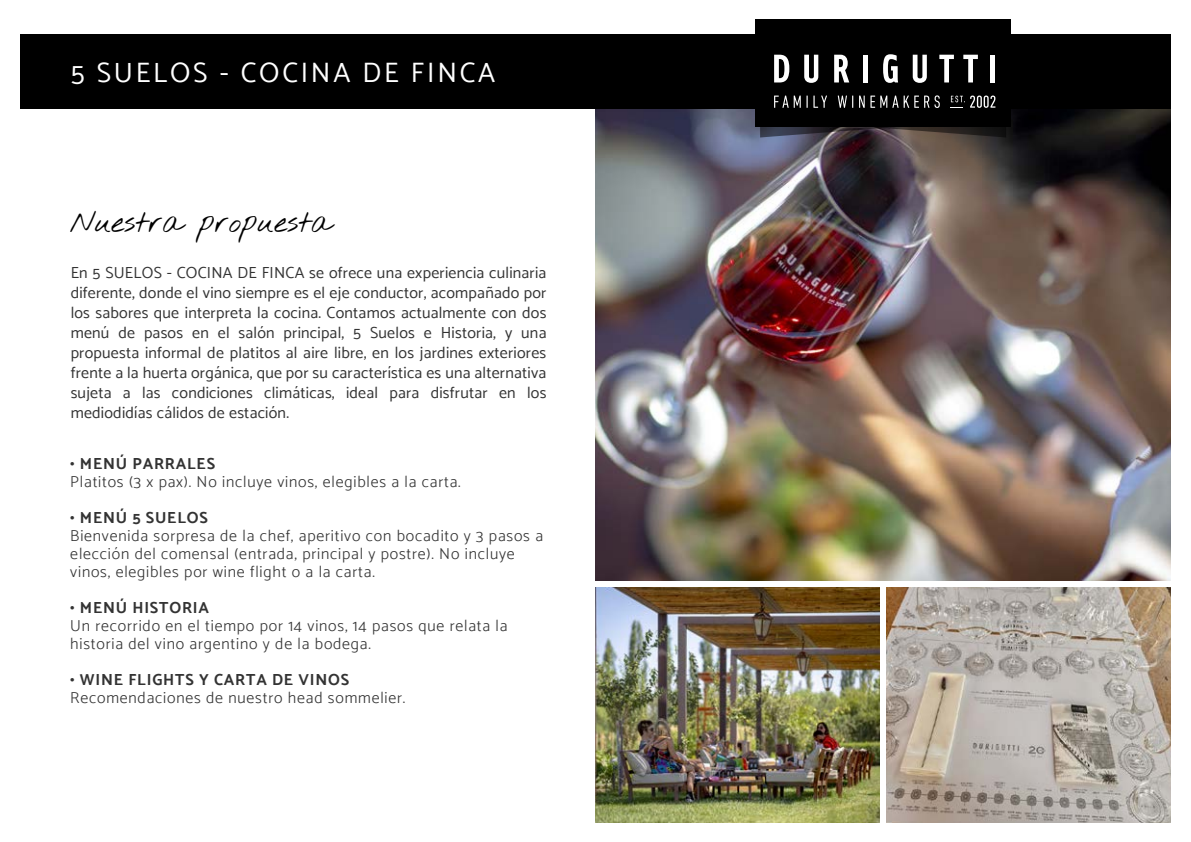
<style>
.page{position:relative;width:1191px;height:842px;background:#fff}
.page>*{position:absolute;margin:0;border:0;box-sizing:border-box;transform-origin:0 0}
.t1{font:28px "Catamaran";letter-spacing:.1em;color:#fff}
.t2{font:24px "Nothing You Could Do";color:#000}
.t3{font:16px/20px "Catamaran";letter-spacing:.015em;color:#333;text-align:justify}
.t4{font:300 16px/18px "Catamaran";letter-spacing:.05em;color:#333}
.t5{font:700 16px "Catamaran";letter-spacing:.05em;color:#333}
</style>
<div class="page">
<img style="left:595px;top:109px;width:575px;height:471px">
<div style="left:20px;top:34px;width:1151px;height:75px;background:#000"></div>
<svg style="left:760px;top:127px;width:246px;height:10px;background:#3d373b"></svg>
<div style="left:755px;top:20px;width:255px;height:107px;background:#000"></div>
<svg style="left:939px;top:55px;width:15px;height:27px"></svg>
<div style="left:990px;top:55px;width:5px;height:27px;background:#fff"></div>
<svg style="left:912px;top:55px;width:15px;height:28px"></svg>
<svg style="left:963px;top:55px;width:15px;height:27px"></svg>
<svg style="left:834px;top:55px;width:15px;height:27px"></svg>
<svg style="left:883px;top:54px;width:15px;height:29px"></svg>
<svg style="left:804px;top:55px;width:14px;height:28px"></svg>
<div style="left:863px;top:55px;width:5px;height:27px;background:#fff"></div>
<svg style="left:774px;top:55px;width:15px;height:27px"></svg>
<svg style="left:774px;top:96px;width:26px;height:12px"></svg>
<svg style="left:806px;top:96px;width:1px;height:12px"></svg>
<svg style="left:813px;top:96px;width:14px;height:12px"></svg>
<svg style="left:837px;top:96px;width:16px;height:12px"></svg>
<svg style="left:859px;top:96px;width:5px;height:12px"></svg>
<svg style="left:870px;top:95px;width:69px;height:13px"></svg>
<svg style="left:951px;top:96px;width:44px;height:12px"></svg>
<img style="left:886px;top:588px;width:284px;height:234px">
<img style="left:595px;top:588px;width:284px;height:234px">
<h1 class="t1" style="left:71px;top:56px;width:426px">5 SUELOS - COCINA DE FINCA</h1>
<h2 class="t2" style="left:70px;top:203px;width:263px">Nuestra propuesta</h2>
<p class="t3" style="left:71px;top:263px;width:477px">En 5 SUELOS - COCINA DE FINCA se ofrece una experiencia culinaria diferente, donde el vino siempre es el eje conductor, acompañado por los sabores que interpreta la cocina. Contamos actualmente con dos menú de pasos en el salón principal, 5 Suelos e Historia, y una propuesta informal de platitos al aire libre, en los jardines exteriores frente a la huerta orgánica, que por su característica es una alternativa sujeta a las condiciones climáticas, ideal para disfrutar en los mediodidías cálidos de estación.</p>
<p class="t5" style="left:70px;top:454px;width:146px">• MENÚ PARRALES</p>
<p class="t4" style="left:70px;top:472px;width:392px">Platitos (3 x pax). No incluye vinos, elegibles a la carta.</p>
<p class="t5" style="left:70px;top:508px;width:139px">• MENÚ 5 SUELOS</p>
<p class="t4" style="left:70px;top:526px;width:474px">Bienvenida sorpresa de la chef, aperitivo con bocadito y 3 pasos a elección del comensal (entrada, principal y postre). No incluye vinos, elegibles por wine flight o a la carta.</p>
<p class="t5" style="left:70px;top:598px;width:140px">• MENÚ HISTORIA</p>
<p class="t4" style="left:70px;top:616px;width:439px">Un recorrido en el tiempo por 14 vinos, 14 pasos que relata la historia del vino argentino y de la bodega.</p>
<p class="t5" style="left:70px;top:670px;width:280px">• WINE FLIGHTS Y CARTA DE VINOS</p>
<p class="t4" style="left:70px;top:688px;width:337px">Recomendaciones de nuestro head sommelier.</p>
</div>
